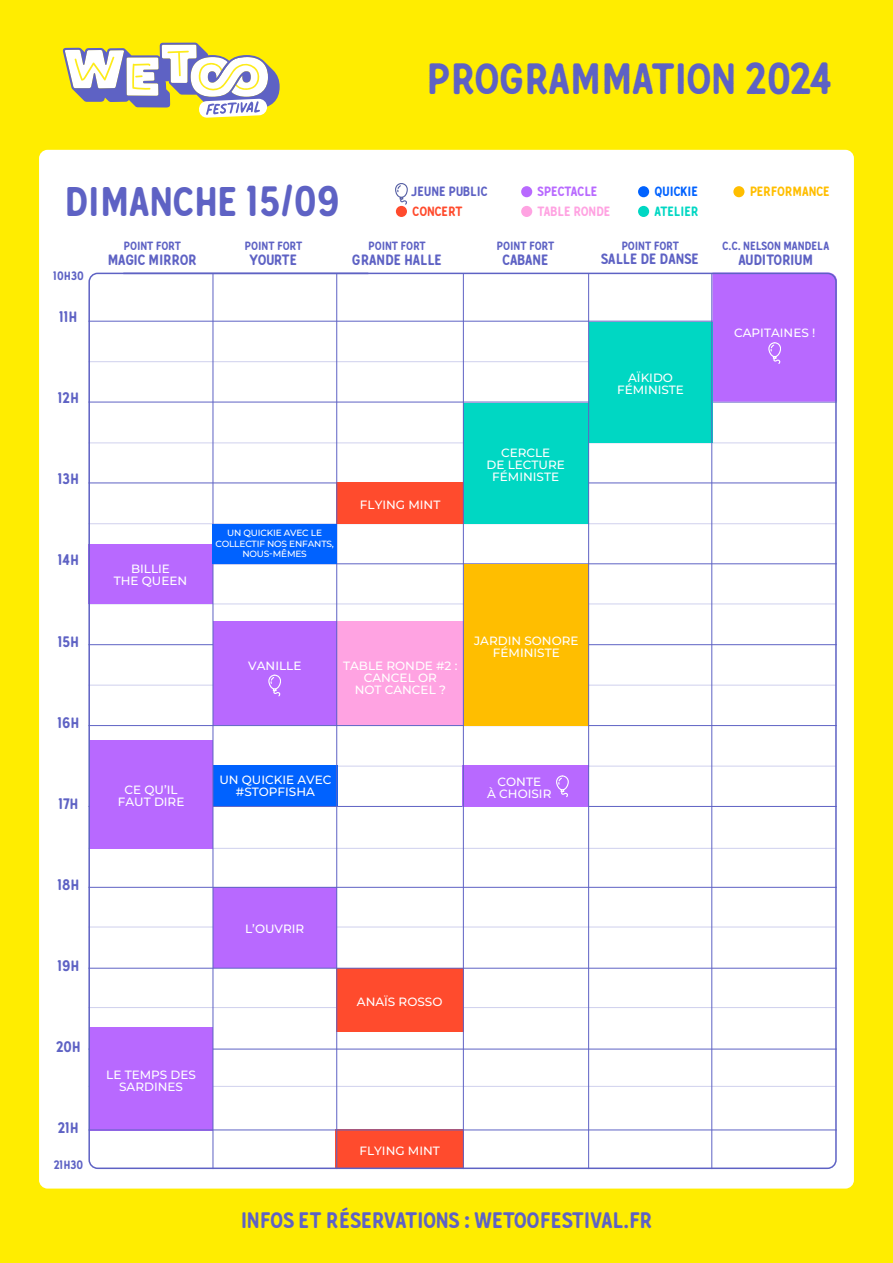
<style>
.page{position:relative;width:893px;height:1263px;background:#ffed00}
.page>*{position:absolute;margin:0;border:0;box-sizing:border-box;transform-origin:0 0}
.t1{font:43.8px "Gunnar Rough";letter-spacing:-.01em;color:#5e62c4}
.t2{font:41.25px "Gunnar";color:#5e62c4}
.t3{font:22.5px "Gunnar Rough";color:#5e62c4}
.t4{font:15px "Gunnar Rough";color:#5e62c4}
.t5{font:15px "Gunnar Rough";letter-spacing:-.02em;color:#5e62c4}
.t6{font:13.5px "Gunnar Rough";color:#5e62c4}
.t7{font:13.5px "Gunnar Rough";letter-spacing:-.015em;color:#ffbe00}
.t8{font:13.5px "Gunnar Rough";letter-spacing:-.01em;color:#ffa3e2}
.t9{font:13.5px "Gunnar Rough";letter-spacing:-.01em;color:#b869ff}
.t10{font:13.5px "Gunnar Rough";letter-spacing:-.02em;color:#ff4b2d}
.t11{font:13.5px "Gunnar Rough";color:#0062ff}
.t12{font:13.5px "Gunnar Rough";letter-spacing:-.01em;color:#00d7c3}
.t13{font:100 12px/12px "Montserrat";color:#fff;text-align:center}
.t14{font:12px "Gunnar Rough";letter-spacing:-.02em;color:#5e62c4}
.t15{font:12px "Gunnar Rough";color:#5e62c4}
.t16{font:100 9px/10.5px "Montserrat";letter-spacing:-.02em;color:#fff;text-align:center}
.s1{color:#b869ff}
</style>
<div class="page">
<div style="left:39px;top:150px;width:815px;height:1038px;background:#fff;border-radius:9px"></div>
<svg style="left:63px;top:43px;width:217px;height:75px"></svg>
<hr style="left:88px;top:725px;width:749px;height:1px;background:#5e62c4">
<hr style="left:88px;top:806px;width:749px;height:1px;background:#5e62c4">
<hr style="left:88px;top:1049px;width:749px;height:1px;background:#5e62c4">
<hr style="left:161px;top:766px;width:675px;height:1px;background:#5e62c4">
<hr style="left:88px;top:848px;width:748px;height:1px;background:#5e62c4">
<hr style="left:88px;top:927px;width:748px;height:1px;background:#5e62c4">
<hr style="left:88px;top:1007px;width:748px;height:1px;background:#5e62c4">
<hr style="left:88px;top:1086px;width:748px;height:1px;background:#5e62c4">
<svg style="left:91px;top:888px;width:372px;height:278px"></svg>
<svg style="left:91px;top:740px;width:245px;height:109px"></svg>
<div style="left:521px;top:186px;width:11px;height:11px;background:#b869ff;border-radius:50%"></div>
<div style="left:396px;top:206px;width:11px;height:11px;background:#ff4b2d;border-radius:50%"></div>
<div style="left:521px;top:206px;width:11px;height:11px;background:#ffa3e2;border-radius:50%"></div>
<div style="left:638px;top:186px;width:11px;height:11px;background:#0062ff;border-radius:50%"></div>
<div style="left:733px;top:186px;width:11px;height:11px;background:#ffbe00;border-radius:50%"></div>
<div style="left:638px;top:206px;width:11px;height:11px;background:#00d7c3;border-radius:50%"></div>
<svg style="left:395px;top:183px;width:13px;height:22px"></svg>
<div style="left:464px;top:766px;width:124px;height:41px;background:#b869ff"></div>
<hr style="left:88px;top:1129px;width:749px;height:1px;background:#5e62c4">
<hr style="left:88px;top:968px;width:749px;height:1px;background:#5e62c4">
<hr style="left:88px;top:887px;width:749px;height:1px;background:#5e62c4">
<hr style="left:213px;top:274px;width:1px;height:895px;background:#5e62c4">
<hr style="left:336px;top:274px;width:1px;height:895px;background:#5e62c4">
<hr style="left:463px;top:274px;width:1px;height:895px;background:#5e62c4">
<hr style="left:588px;top:274px;width:1px;height:895px;background:#5e62c4">
<hr style="left:711px;top:274px;width:1px;height:895px;background:#5e62c4">
<svg style="left:88px;top:273px;width:749px;height:452px"></svg>
<h1 class="t1" style="left:426px;top:51px;width:408px">PROGRAMMATION 2024</h1>
<h2 class="t2" style="left:64px;top:176px;width:277px">DIMANCHE 15/09</h2>
<p class="t15" style="left:53px;top:269px;width:32px">10H30</p>
<p class="t4" style="left:59px;top:308px;width:20px">11H</p>
<p class="t14" style="left:123px;top:238px;width:59px">POINT FORT</p>
<p class="t5" style="left:108px;top:250px;width:90px">MAGIC MIRROR</p>
<p class="t4" style="left:58px;top:389px;width:23px">12H</p>
<p class="t14" style="left:245px;top:238px;width:59px">POINT FORT</p>
<p class="t4" style="left:250px;top:250px;width:49px">YOURTE</p>
<p class="t6" style="left:411px;top:183px;width:78px">JEUNE PUBLIC</p>
<p class="t9" style="left:538px;top:183px;width:61px">SPECTACLE</p>
<p class="t10" style="left:412px;top:203px;width:52px">CONCERT</p>
<p class="t8" style="left:538px;top:203px;width:75px">TABLE RONDE</p>
<p class="t11" style="left:654px;top:183px;width:45px">QUICKIE</p>
<p class="t7" style="left:750px;top:183px;width:82px">PERFORMANCE</p>
<p class="t12" style="left:654px;top:203px;width:46px">ATELIER</p>
<p class="t14" style="left:368px;top:238px;width:59px">POINT FORT</p>
<p class="t4" style="left:352px;top:250px;width:91px">GRANDE HALLE</p>
<p class="t14" style="left:497px;top:238px;width:59px">POINT FORT</p>
<p class="t4" style="left:502px;top:250px;width:48px">CABANE</p>
<p class="t14" style="left:621px;top:239px;width:59px">POINT FORT</p>
<p class="t4" style="left:601px;top:249px;width:99px">SALLE DE DANSE</p>
<p class="t15" style="left:722px;top:238px;width:109px">C.C. NELSON MANDELA</p>
<p class="t5" style="left:738px;top:250px;width:76px">AUDITORIUM</p>
<p class="t13" style="left:617px;top:371px;width:68px">AÏKIDO<br>FÉMINISTE</p>
<p class="t13" style="left:734px;top:326px;width:83px">CAPITAINES !</p>
<p class="t4" style="left:58px;top:470px;width:23px">13H</p>
<p class="t4" style="left:58px;top:551px;width:23px">14H</p>
<p class="t13" style="left:114px;top:563px;width:75px">BILLIE<br>THE QUEEN</p>
<p class="t16" style="left:215px;top:527px;width:120px">UN QUICKIE AVEC LE<br>COLLECTIF NOS ENFANTS,<br>NOUS-MÊMES</p>
<p class="t13" style="left:360px;top:498px;width:82px">FLYING MINT</p>
<p class="t13" style="left:487px;top:446px;width:80px">CERCLE<br>DE LECTURE<br>FÉMINISTE</p>
<p class="t4" style="left:58px;top:632px;width:23px">15H</p>
<p class="t13" style="left:474px;top:634px;width:106px">JARDIN SONORE<br>FÉMINISTE</p>
<p class="t4" style="left:57px;top:713px;width:24px">16H</p>
<p class="t4" style="left:59px;top:794px;width:22px">17H</p>
<p class="t13" style="left:118px;top:784px;width:68px">CE QU’IL<br>FAUT DIRE</p>
<p class="t13" style="left:248px;top:659px;width:55px">VANILLE</p>
<p class="t13" style="left:343px;top:659px;width:116px">TABLE RONDE #2 :<br>CANCEL OR<br>NOT CANCEL ?</p>
<p class="t13" style="left:219px;top:773px;width:114px">UN QUICKIE AVEC #STOPFISHA</p>
<p class="t13" style="left:487px;top:775px;width:79px">CONTE <span class="s1">--<br></span>À CHOISIR <span class="s1">--</span></p>
<p class="t4" style="left:57px;top:875px;width:24px">18H</p>
<p class="t4" style="left:57px;top:956px;width:24px">19H</p>
<p class="t4" style="left:56px;top:1037px;width:26px">20H</p>
<p class="t4" style="left:58px;top:1118px;width:23px">21H</p>
<p class="t15" style="left:54px;top:1157px;width:31px">21H30</p>
<p class="t13" style="left:106px;top:1068px;width:91px">LE TEMPS DES<br>SARDINES</p>
<p class="t13" style="left:245px;top:923px;width:61px">L’OUVRIR</p>
<p class="t13" style="left:357px;top:996px;width:87px">ANAÏS ROSSO</p>
<p class="t13" style="left:359px;top:1144px;width:82px">FLYING MINT</p>
<h3 class="t3" style="left:241px;top:1206px;width:413px">INFOS ET RÉSERVATIONS : WETOOFESTIVAL.FR</h3>
</div>
